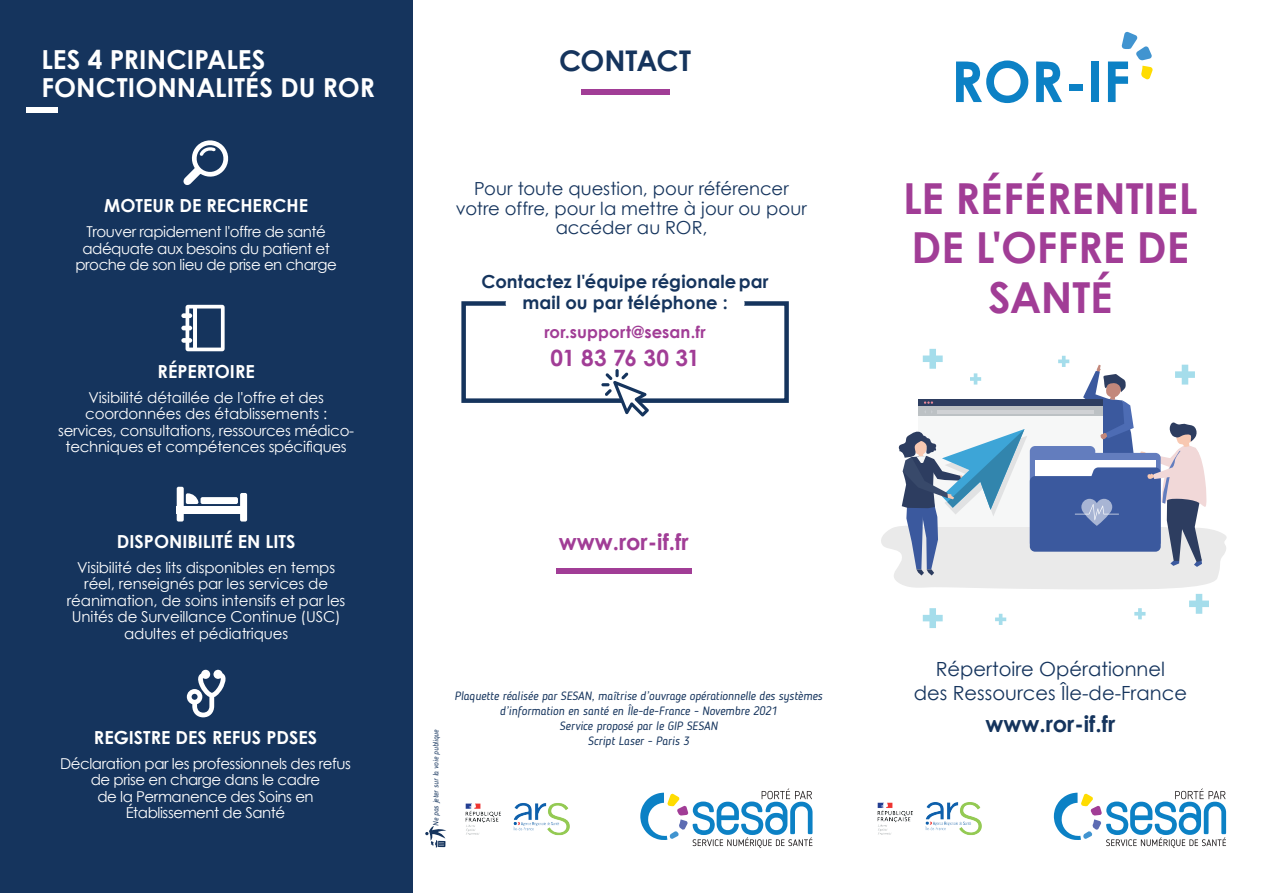
<style>
.page{position:relative;width:1263px;height:893px;background:#fff}
.page>*{position:absolute;margin:0;border:0;box-sizing:border-box;transform-origin:0 0}
.t1{font:700 42.75px/49.5px "Century Gothic";color:#a13d96;text-align:center}
.t2{font:700 28.5px "Century Gothic";letter-spacing:-.015em;color:#15345d}
.t3{font:700 26.25px/27.6px "Century Gothic";color:#fff}
.t4{font:700 22.5px "Century Gothic";color:#a13d96}
.t5{font:700 22.5px "Century Gothic";color:#15345d}
.t6{font:19.5px/24px "Century Gothic";color:#15345d;text-align:center}
.t7{font:18px/19.5px "Century Gothic";letter-spacing:.005em;color:#15345d;text-align:center}
.t8{font:700 18px "Century Gothic";color:#fff}
.t9{font:700 18px/21.6px "Century Gothic";letter-spacing:.005em;color:#15345d;text-align:center}
.t10{font:700 16.5px "Century Gothic";letter-spacing:.005em;color:#a13d96}
.t11{font:15px/16.5px "Century Gothic";letter-spacing:-.02em;color:#fff;text-align:center}
.t12{font:italic 12px/15px "Blogger Sans";color:#15345d;text-align:center}
.t13{font:italic 7.5px "Blogger Sans";letter-spacing:-.005em;color:#15345d}
</style>
<div class="page">
<div style="left:0;top:0;width:412px;height:893px;background:#15345d"></div>
<svg style="left:425px;top:826px;width:21px;height:22px"></svg>
<div style="left:556px;top:568px;width:135px;height:6px;background:#a13d96"></div>
<svg style="left:183px;top:140px;width:46px;height:45px"></svg>
<svg style="left:181px;top:305px;width:44px;height:46px"></svg>
<div style="left:177px;top:487px;width:7px;height:34px;background:#fff;border-radius:2px"></div>
<div style="left:240px;top:493px;width:7px;height:28px;background:#fff;border-radius:2px"></div>
<div style="left:177px;top:506px;width:70px;height:7px;background:#fff"></div>
<svg style="left:186px;top:493px;width:13px;height:11px"></svg>
<div style="left:201px;top:497px;width:37px;height:7px;background:#fff;border-radius:2px"></div>
<svg style="left:187px;top:670px;width:39px;height:47px"></svg>
<svg style="left:956px;top:61px;width:72px;height:42px"></svg>
<svg style="left:1036px;top:62px;width:26px;height:40px"></svg>
<div style="left:1068px;top:84px;width:14px;height:7px;background:#0c81c5"></div>
<div style="left:1091px;top:62px;width:8px;height:40px;background:#0c81c5"></div>
<svg style="left:1108px;top:31px;width:45px;height:71px"></svg>
<div style="left:581px;top:89px;width:88px;height:5px;background:#a13d96"></div>
<div style="left:461px;top:301px;width:328px;height:102px;border:4px solid #15345d"></div>
<svg style="left:601px;top:369px;width:48px;height:47px"></svg>
<div style="left:506px;top:297px;width:239px;height:13px;background:#fff;border-radius:7px"></div>
<svg style="left:640px;top:788px;width:172px;height:60px"></svg>
<svg style="left:1054px;top:788px;width:172px;height:60px"></svg>
<svg style="left:881px;top:349px;width:346px;height:279px"></svg>
<div style="left:26px;top:107px;width:31px;height:6px;background:#fff"></div>
<img style="left:465px;top:803px;width:104px;height:33px">
<img style="left:877px;top:802px;width:104px;height:33px">
<h3 class="t3" style="left:42px;top:45px;width:335px">LES 4 PRINCIPALES<br>FONCTIONNALITÉS DU ROR</h3>
<p class="t8" style="left:104px;top:192px;width:205px">MOTEUR DE RECHERCHE</p>
<p class="t11" style="left:75px;top:223px;width:263px">Trouver rapidement l'offre de santé adéquate aux besoins du patient et proche de son lieu de prise en charge</p>
<p class="t8" style="left:158px;top:357px;width:99px">RÉPERTOIRE</p>
<p class="t11" style="left:58px;top:389px;width:297px">Visibilité détaillée de l'offre et des coordonnées des établissements : services, consultations, ressources médico&shy;techniques et compétences spécifiques</p>
<p class="t8" style="left:117px;top:528px;width:180px">DISPONIBILITÉ EN LITS</p>
<p class="t11" style="left:67px;top:559px;width:280px">Visibilité des lits disponibles en temps réel, renseignés par les services de réanimation, de soins intensifs et par les Unités de Surveillance Continue (USC) adultes et pédiatriques</p>
<p class="t8" style="left:94px;top:723px;width:225px">REGISTRE DES REFUS PDSES</p>
<p class="t11" style="left:60px;top:755px;width:292px">Déclaration par les professionnels des refus de prise en charge dans le cadre<br>de la Permanence des Soins en<br>Établissement de Santé</p>
<h2 class="t2" style="left:559px;top:39px;width:134px">CONTACT</h2>
<p class="t7" style="left:456px;top:179px;width:352px">Pour toute question, pour référencer votre offre, pour la mettre à jour ou pour accéder au ROR,</p>
<p class="t9" style="left:481px;top:270px;width:289px">Contactez l'équipe régionalepar mail ou par téléphone :</p>
<p class="t10" style="left:544px;top:319px;width:163px">ror.support@sesan.fr</p>
<h3 class="t4" style="left:550px;top:341px;width:151px">01 83 76 30 31</h3>
<h3 class="t4" style="left:559px;top:525px;width:132px">www.ror-if.fr</h3>
<p class="t13" style="left:431px;top:826px;width:98px;rotate:-90deg">Ne pas jeter sur la voie publique</p>
<p class="t12" style="left:455px;top:688px;width:369px">Plaquette réalisée par SESAN, maîtrise d’ouvrage opérationnelle des systèmes d’information en santé en Île-de-France - Novembre 2021<br>Service proposé par le GIP SESAN<br>Script Laser - Paris 3</p>
<h1 class="t1" style="left:903px;top:171px;width:296px">LE RÉFÉRENTIEL<br>DE L'OFFRE DE<br>SANTÉ</h1>
<h3 class="t6" style="left:914px;top:657px;width:275px">Répertoire Opérationnel<br>des Ressources Île-de-France</h3>
<h3 class="t5" style="left:985px;top:707px;width:132px">www.ror-if.fr</h3>
</div>
